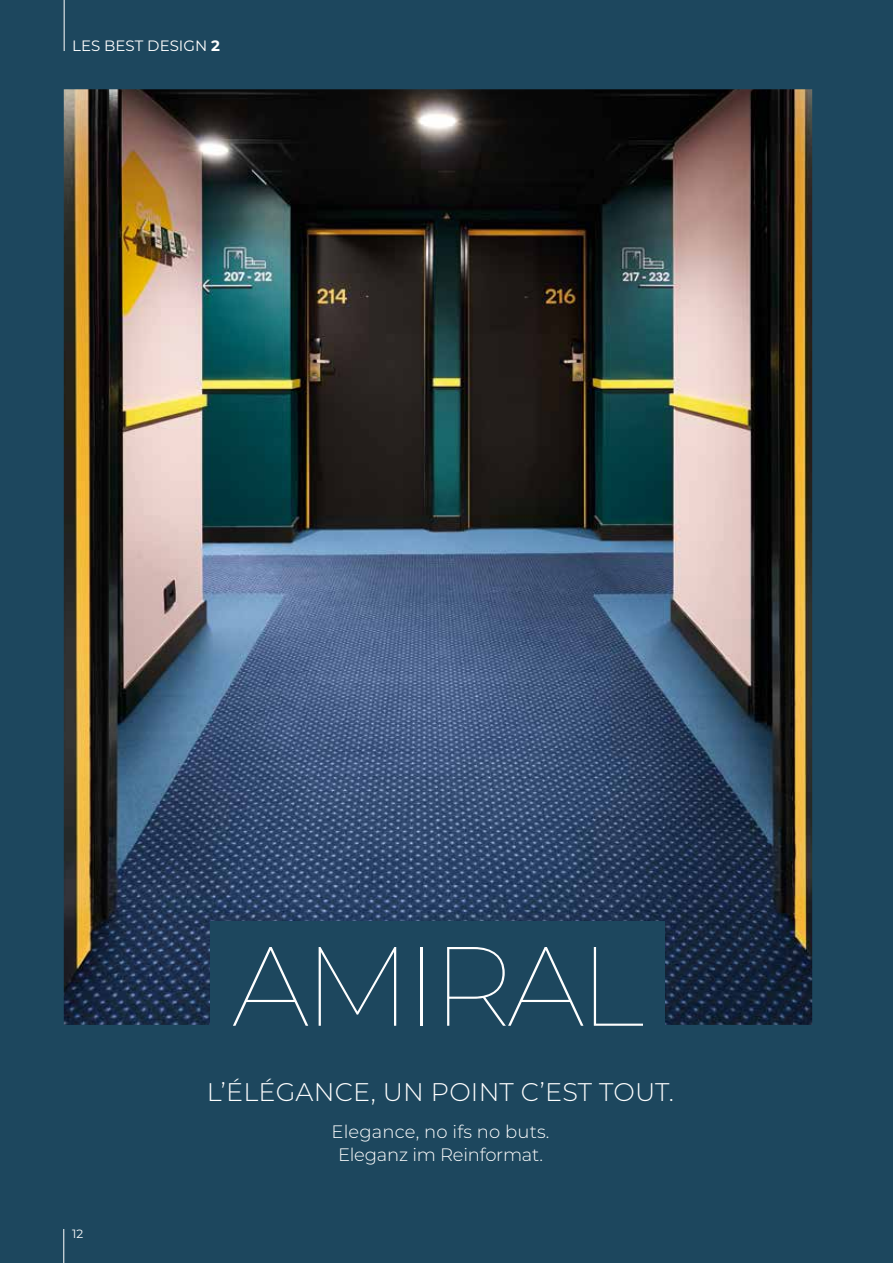
<style>
.page{position:relative;width:893px;height:1263px;background:#fff}
.page>*{position:absolute;margin:0;border:0;box-sizing:border-box;transform-origin:0 0}
.t1{font:100 112.5px "Montserrat";letter-spacing:-.05em;color:#fff}
.t2{font:300 25.5px "Montserrat";letter-spacing:.01em;color:#fff}
.t3{font:300 18px/22.5px "Montserrat";letter-spacing:-.01em;color:#fff;text-align:center}
.t4{font:15px "Montserrat";color:#fff}
.t5{font:12px "Montserrat";color:#fff}
.s1{font-weight:700}
</style>
<div class="page">
<img style="left:0;top:0;width:893px;height:1263px">
<div style="left:211px;top:921px;width:454px;height:130px;background:#1d475e"></div>
<hr style="left:64px;top:0;width:1px;height:51px;background:#fff">
<hr style="left:63px;top:1229px;width:1px;height:34px;background:#fff">
<p class="t4" style="left:72px;top:35px;width:149px">LES BEST DESIGN <span class="s1">2</span></p>
<h1 class="t1" style="left:232px;top:911px;width:414px">AMIRAL</h1>
<p class="t5" style="left:72px;top:1225px;width:13px">12</p>
<h2 class="t2" style="left:207px;top:1074px;width:469px">L’ÉLÉGANCE, UN POINT C’EST TOUT.</h2>
<p class="t3" style="left:332px;top:1120px;width:219px">Elegance, no ifs no buts.<br>Eleganz im Reinformat.</p>
</div>
